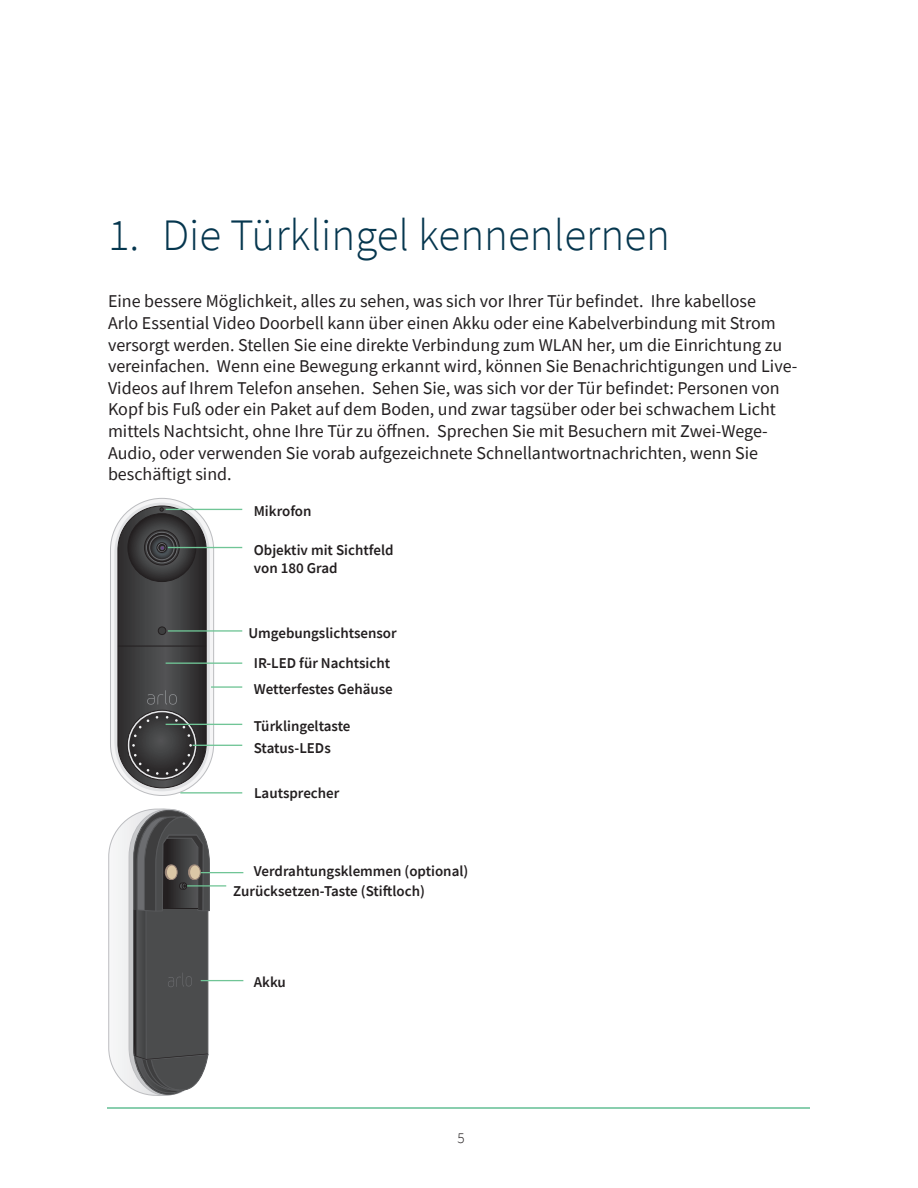
<style>
.page{position:relative;width:918px;height:1188px;background:#fff}
.page>*{position:absolute;margin:0;border:0;box-sizing:border-box;transform-origin:0 0}
.t1{font:300 45px "Source Sans Pro";color:#05364e}
.p0_body{font:18px/21.6px "Source Sans Pro";color:#231f20}
.CallOut{font:600 15px/18px "Source Sans Pro";color:#231f20}
.t2{font:300 15px "Source Sans Pro";color:#231f20}
</style>
<div class="page">
<hr style="left:108px;top:1107px;width:702px;height:1px;background:#89ceae">
<div style="left:110px;top:498px;width:104px;height:297px;background:#f5f5f6;border-radius:52px"></div>
<div style="left:110px;top:498px;width:104px;height:298px;border:1px solid #bcbdc0;border-radius:52px"></div>
<svg style="left:114px;top:503px;width:96px;height:288px;background:#575758"></svg>
<hr style="left:166px;top:509px;width:76px;height:1px;background:#70c596">
<hr style="left:168px;top:547px;width:74px;height:1px;background:#70c596">
<hr style="left:168px;top:630px;width:74px;height:2px;background:#70c596">
<hr style="left:166px;top:662px;width:76px;height:2px;background:#70c596">
<hr style="left:193px;top:745px;width:49px;height:1px;background:#70c596">
<hr style="left:180px;top:792px;width:62px;height:2px;background:#70c596">
<hr style="left:211px;top:686px;width:31px;height:2px;background:#70c596">
<hr style="left:166px;top:724px;width:76px;height:1px;background:#70c596">
<svg style="left:108px;top:808px;width:102px;height:288px"></svg>
<hr style="left:163px;top:908px;width:34px;height:1px;background:#231f20">
<hr style="left:201px;top:872px;width:42px;height:1px;background:#70c596">
<hr style="left:201px;top:980px;width:42px;height:1px;background:#70c596">
<hr style="left:187px;top:885px;width:39px;height:2px;background:#70c596">
<p class="t1" style="left:108px;top:207px;width:564px">1. Die Türklingel kennenlernen</p>
<p class="p0_body" style="left:108px;top:290px;width:691px">Eine bessere Möglichkeit, alles zu sehen, was sich vor Ihrer Tür befindet. Ihre kabellose<br>Arlo Essential Video Doorbell kann über einen Akku oder eine Kabelverbindung mit Strom versorgt werden. Stellen Sie eine direkte Verbindung zum WLAN her, um die Einrichtung zu vereinfachen. Wenn eine Bewegung erkannt wird, können Sie Benachrichtigungen und Live-Videos auf Ihrem Telefon ansehen. Sehen Sie, was sich vor der Tür befindet: Personen von Kopf bis Fuß oder ein Paket auf dem Boden, und zwar tagsüber oder bei schwachem Licht mittels Nachtsicht, ohne Ihre Tür zu öffnen. Sprechen Sie mit Besuchern mit Zwei-Wege-Audio, oder verwenden Sie vorab aufgezeichnete Schnellantwortnachrichten, wenn Sie beschäftigt sind.</p>
<p class="CallOut" style="left:254px;top:502px;width:59px">Mikrofon</p>
<p class="CallOut" style="left:254px;top:541px;width:141px">Objektiv mit Sichtfeld von 180 Grad</p>
<p class="CallOut" style="left:248px;top:624px;width:150px">Umgebungslichtsensor</p>
<p class="CallOut" style="left:254px;top:654px;width:138px">IR-LED für Nachtsicht</p>
<p class="CallOut" style="left:254px;top:680px;width:141px">Wetterfestes Gehäuse</p>
<p class="CallOut" style="left:254px;top:717px;width:98px">Türklingeltaste</p>
<p class="CallOut" style="left:254px;top:739px;width:79px">Status-LEDs</p>
<p class="CallOut" style="left:254px;top:784px;width:87px">Lautsprecher</p>
<p class="CallOut" style="left:254px;top:862px;width:216px">Verdrahtungsklemmen (optional)</p>
<p class="CallOut" style="left:233px;top:882px;width:193px">Zurücksetzen-Taste (Stiftloch)</p>
<p class="CallOut" style="left:254px;top:973px;width:34px">Akku</p>
<p class="t2" style="left:457px;top:1129px;width:9px">5</p>
</div>
